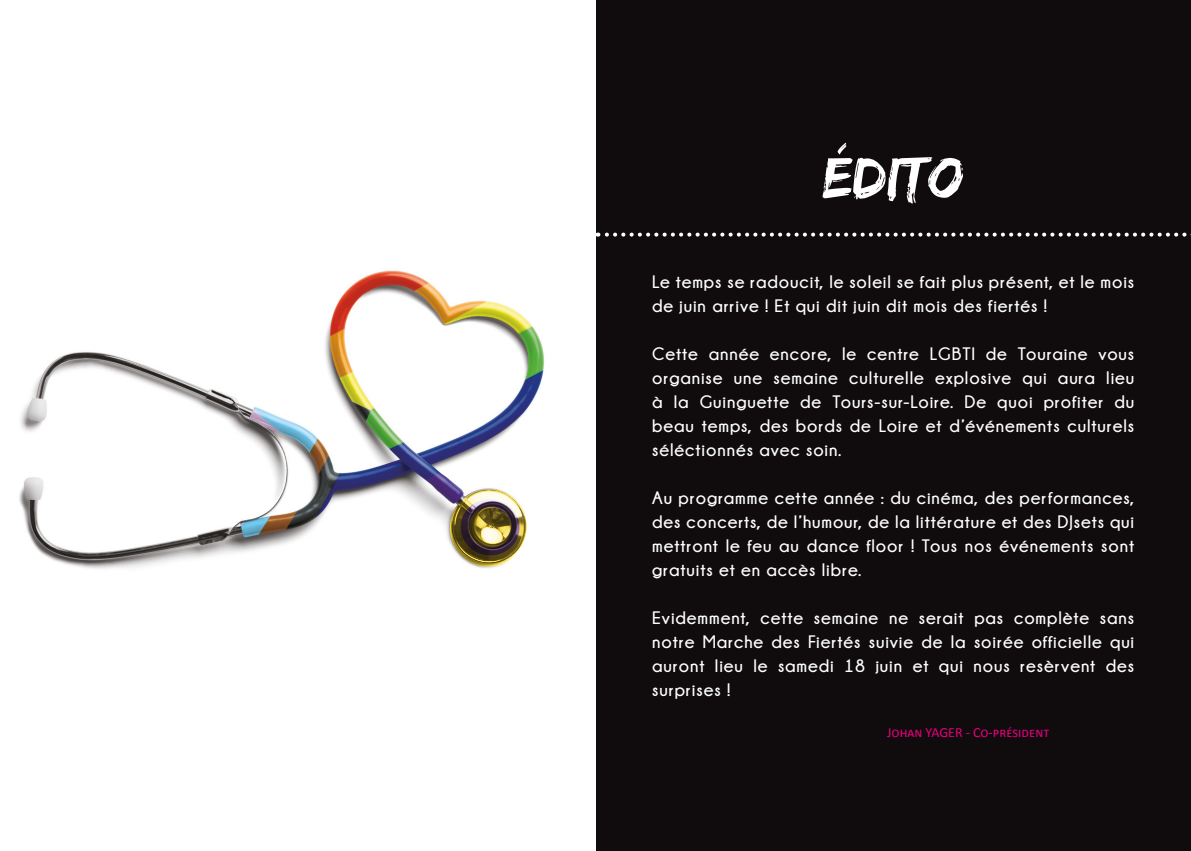
<style>
.page{position:relative;width:1191px;height:851px;background:#fff}
.page>*{position:absolute;margin:0;border:0;box-sizing:border-box;transform-origin:0 0}
.t1{font:60px "Edo SZ";color:#fff}
.t2{font:700 18px/24px "Champagne&Limousines";letter-spacing:.05em;color:#fff;text-align:justify}
.t3{font:14px "Calibri";color:#e6007e}
</style>
<div class="page">
<div style="left:595px;top:0;width:596px;height:850px;background:#100c0d"></div>
<svg style="left:597px;top:232px;width:594px;height:4px"></svg>
<img style="left:19px;top:270px;width:525px;height:299px">
<img style="left:450px;top:489px;width:80px;height:77px">
<h1 class="t1" style="left:822px;top:143px;width:143px">éDITO</h1>
<p class="t2" style="left:652px;top:270px;width:483px">Le temps se radoucit, le soleil se fait plus présent, et le mois de juin arrive ! Et qui dit juin dit mois des fiertés !</p>
<p class="t2" style="left:652px;top:342px;width:483px">Cette année encore, le centre LGBTI de Touraine vous organise une semaine culturelle explosive qui aura lieu à la Guinguette de Tours-sur-Loire. De quoi profiter du beau temps, des bords de Loire et d’événements culturels séléctionnés avec soin.</p>
<p class="t2" style="left:652px;top:486px;width:483px">Au programme cette année : du cinéma, des performances, des concerts, de l’humour, de la littérature et des DJsets qui mettront le feu au dance floor ! Tous nos événements sont gratuits et en accès libre.</p>
<p class="t2" style="left:652px;top:606px;width:483px">Evidemment, cette semaine ne serait pas complète sans notre Marche des Fiertés suivie de la soirée officielle qui auront lieu le samedi 18 juin et qui nous resèrvent des surprises !</p>
<p class="t3" style="left:887px;top:723px;width:164px">Johan YAGER - Co-président</p>
</div>
